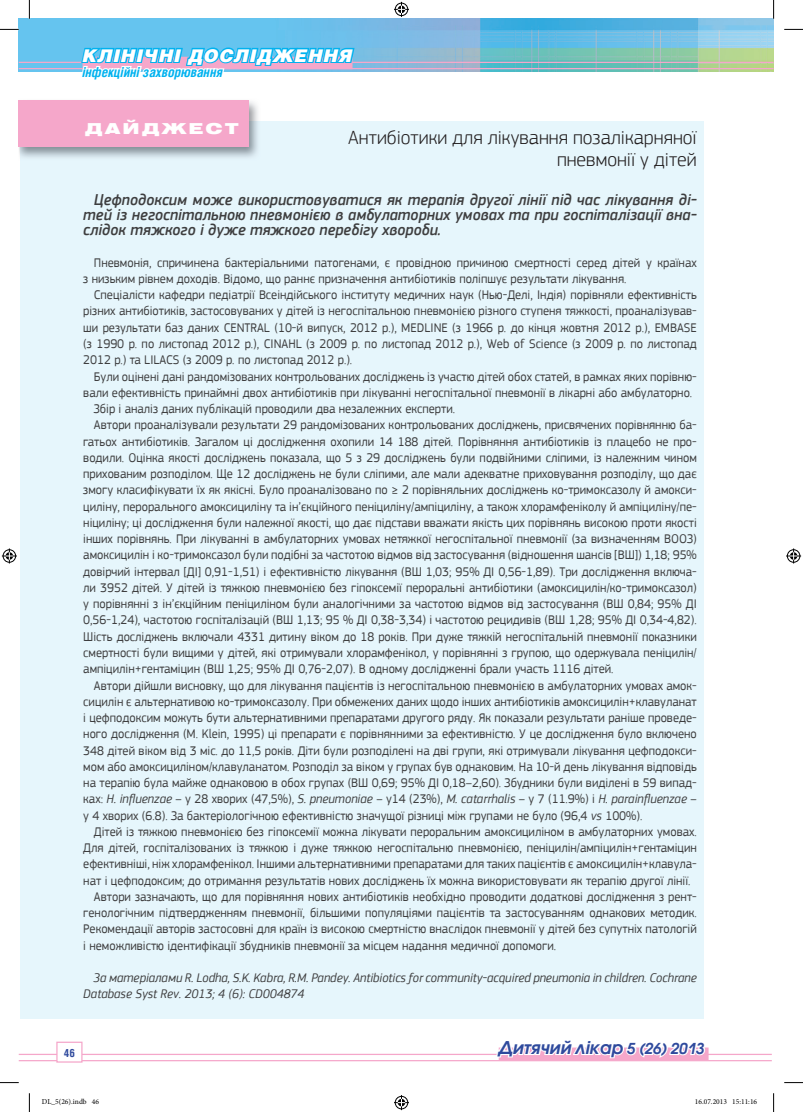
<style>
.page{position:relative;width:803px;height:1112px;background:#fff}
.page>*{position:absolute;margin:0;border:0;box-sizing:border-box;transform-origin:0 0}
.t1{font:300 20px/22.5px "PF Square Sans Pro";color:#231f20;text-align:right}
.t2{font:italic 600 17.5px "Avant Garde Gothic C";color:#2f4a9d}
.t3{font:italic 900 17.5px "Helios";letter-spacing:.05em;color:#fff}
.t4{font:italic 500 16.25px/15px "PF Square Sans Pro";color:#3e3e3f;text-align:justify;scale:.95 1}
.t5{font:900 15px "Helios Ext";letter-spacing:.15em;color:#fff;scale:1.1 1}
.t6{font:italic 700 13.75px "Helios Cond";color:#00b2ef}
.t7{font:13.12px/16.2px "PF Square Sans Pro";color:#3e3e3f;scale:.95 1}
.t8{font:italic 13.12px/16.2px "PF Square Sans Pro";color:#3e3e3f;scale:.95 1}
.t9{font:700 11.25px "Helios Cond";color:#2f4a9d}
.t10{font:7.5px "Minion Pro";color:#000}
.s1{font-style:normal}
.s2{font-style:italic}
.s3{font-size:15px}
</style>
<div class="page">
<img style="left:19px;top:19px;width:754px;height:53px">
<hr style="left:19px;top:62px;width:754px;height:1px;background:#f5a7ca">
<hr style="left:19px;top:68px;width:754px;height:1px;background:#f5a7ca">
<hr style="left:19px;top:1053px;width:753px;height:1px;background:#f5a7ca">
<hr style="left:19px;top:1059px;width:753px;height:1px;background:#f5a7ca">
<svg style="left:494px;top:1047px;width:213px;height:15px"></svg>
<svg style="left:79px;top:46px;width:277px;height:26px;background:#6db8e5"></svg>
<div style="left:57px;top:1041px;width:25px;height:20px;background:#fff"></div>
<div style="left:56px;top:1041px;width:27px;height:21px;border:1px solid #f5a7ca"></div>
<div style="left:20px;top:122px;width:684px;height:896px;background:#e6f6fc"></div>
<img style="left:20px;top:122px;width:241px;height:36px">
<div style="left:19px;top:100px;width:230px;height:46px;background:#f5a7ca"></div>
<svg style="left:0;top:29px;width:19px;height:1px"></svg>
<svg style="left:784px;top:29px;width:19px;height:1px"></svg>
<svg style="left:0;top:1082px;width:19px;height:1px"></svg>
<svg style="left:784px;top:1082px;width:19px;height:1px"></svg>
<svg style="left:29px;top:0;width:1px;height:19px"></svg>
<svg style="left:29px;top:1093px;width:1px;height:18px"></svg>
<svg style="left:773px;top:0;width:1px;height:19px"></svg>
<svg style="left:773px;top:1093px;width:1px;height:18px"></svg>
<svg style="left:394px;top:2px;width:15px;height:15px"></svg>
<svg style="left:394px;top:1095px;width:15px;height:14px"></svg>
<svg style="left:2px;top:548px;width:15px;height:15px"></svg>
<svg style="left:786px;top:548px;width:15px;height:15px"></svg>
<h2 class="t3" style="left:83px;top:44px;width:271px">КЛІНІЧНІ ДОСЛІДЖЕННЯ</h2>
<p class="t6" style="left:83px;top:64px;width:142px">інфекційні захворювання</p>
<p class="t5" style="left:85px;top:120px;width:141px">ДАЙДЖЕСТ</p>
<h1 class="t1" style="left:348px;top:126px;width:350px">Антибіотики для лікування позалікарняної пневмонії у дітей</h1>
<p class="t4" style="left:83px;top:193px;width:647px;text-indent:11px">Цефподоксим може використовуватися як терапія другої лінії під час лікування ді&shy;тей із негоспітальною пневмонією в амбулаторних умовах та при госпіталізації вна&shy;слідок тяжкого і дуже тяжкого перебігу хвороби.</p>
<p class="t7" style="left:83px;top:254px;width:647px;text-indent:11px">Пневмонія, спричинена бактеріальними патогенами, є провідною причиною смертності серед дітей у країнах з низьким рівнем доходів. Відомо, що раннє призначення антибіотиків поліпшує результати лікування.</p>
<p class="t7" style="left:83px;top:287px;width:647px;text-align:justify;text-indent:11px">Спеціалісти кафедри педіатрії Всеіндійського інституту медичних наук (Нью-Делі, Індія) порівняли ефективність різних антибіотиків, застосовуваних у дітей із негоспітальною пневмонією різного ступеня тяжкості, проаналізував&shy;ши результати баз даних CENTRAL (10-й випуск, 2012 р.), MEDLINE (з 1966 р. до кінця жовтня 2012 р.), EMBASE (з 1990 р. по листопад 2012 р.), CINAHL (з 2009 р. по листопад 2012 р.), Web of Science (з 2009 р. по листопад 2012 р.) та LILACS (з 2009 р. по листопад 2012 р.).</p>
<p class="t7" style="left:94px;top:368px;width:636px">Були оцінені дані рандомізованих контрольованих досліджень із участю дітей обох статей, в рамках яких порівню-</p>
<p class="t7" style="left:83px;top:384px;width:642px">вали ефективність принаймні двох антибіотиків при лікуванні негоспітальної пневмонії в лікарні або амбулаторно.</p>
<p class="t7" style="left:94px;top:400px;width:382px">Збір і аналіз даних публікацій проводили два незалежних експерти.</p>
<p class="t7" style="left:94px;top:417px;width:636px">Автори проаналізували результати 29 рандомізованих контрольованих досліджень, присвячених порівнянню ба-</p>
<p class="t7" style="left:83px;top:433px;width:647px">гатьох антибіотиків. Загалом ці дослідження охопили 14 188 дітей. Порівняння антибіотиків із плацебо не про-</p>
<p class="t7" style="left:83px;top:449px;width:647px">водили. Оцінка якості досліджень показала, що 5 з 29 досліджень були подвійними сліпими, із належним чином</p>
<p class="t7" style="left:83px;top:465px;width:647px">прихованим розподілом. Ще 12 досліджень не були сліпими, але мали адекватне приховування розподілу, що дає</p>
<p class="t7" style="left:83px;top:482px;width:647px">змогу класифікувати їх як якісні. Було проаналізовано по ≥ 2 порівняльних досліджень ко-тримоксазолу й амокси-</p>
<p class="t7" style="left:83px;top:498px;width:647px">циліну, перорального амоксициліну та ін’єкційного пеніциліну/ампіциліну, а також хлорамфеніколу й ампіциліну/пе-</p>
<p class="t7" style="left:83px;top:514px;width:647px">ніциліну; ці дослідження були належної якості, що дає підстави вважати якість цих порівнянь високою проти якості</p>
<p class="t7" style="left:83px;top:530px;width:647px">інших порівнянь. При лікуванні в амбулаторних умовах нетяжкої негоспітальної пневмонії (за визначенням ВООЗ)</p>
<p class="t7" style="left:83px;top:547px;width:647px">амоксицилін і ко-тримоксазол були подібні за частотою відмов від застосування (відношення шансів [ВШ]) 1,18; 95%</p>
<p class="t7" style="left:83px;top:563px;width:647px">довірчий інтервал [ДІ] 0,91-1,51) і ефективністю лікування (ВШ 1,03; 95% ДІ 0,56-1,89). Три дослідження включа-</p>
<p class="t7" style="left:83px;top:579px;width:647px">ли 3952 дітей. У дітей із тяжкою пневмонією без гіпоксемії пер оральні антибіотики (амоксицилін/ко-тримоксазол)</p>
<p class="t7" style="left:83px;top:595px;width:647px">у порівнянні з ін’єкційним пеніциліном були аналогічними за частотою відмов від застосування (ВШ 0,84; 95% ДІ</p>
<p class="t7" style="left:83px;top:612px;width:647px">0,56-1,24), частотою госпіталізацій (ВШ 1,13; 95 % ДІ 0,38-3,34) і частотою рецидивів (ВШ 1,28; 95% ДІ 0,34-4,82).</p>
<p class="t7" style="left:83px;top:628px;width:647px">Шість досліджень включали 4331 дитину віком до 18 років. При дуже тяжкій негоспітальній пневмонії показники</p>
<p class="t7" style="left:83px;top:644px;width:647px">смертності були вищими у дітей, які отримували хлорамфенікол, у порівнянні з групою, що одержувала пеніцилін/</p>
<p class="t7" style="left:83px;top:660px;width:560px">ампіцилін+гентаміцин (ВШ 1,25; 95% ДІ 0,76-2,07). В одному дослідженні брали участь 1116 дітей.</p>
<p class="t7" style="left:94px;top:677px;width:636px">Автори дійшли висновку, що для лікування пацієнтів із негоспітальною пневмонією в амбулаторних умовах амок-</p>
<p class="t7" style="left:83px;top:693px;width:647px">сицилін є альтернативою ко-тримоксазолу. При обмежених даних щодо інших антибіотиків амоксицилін+клавуланат</p>
<p class="t7" style="left:83px;top:709px;width:647px">і цефподоксим можуть бути альтернативними препаратами другого ряду. Як показали результати раніше проведе-</p>
<p class="t7" style="left:83px;top:725px;width:647px">ного дослідження (М. Klein, 1995) ці препарати є порівнянними за ефективністю. У це дослідження було включено</p>
<p class="t7" style="left:83px;top:742px;width:647px">348 дітей віком від 3 міс. до 11,5 років. Діти були розподілені на дві групи, які отримували лікування цефподокси-</p>
<p class="t7" style="left:83px;top:758px;width:647px">мом або амоксициліном/клавуланатом. Розподіл за віком у групах був однаковим. На 10-й день лікування відповідь</p>
<p class="t7" style="left:83px;top:774px;width:647px">на терапію була майже однаковою в обох групах (ВШ 0,69; 95% ДІ 0,18–2,60). Збудники були виділені в 59 випад-</p>
<p class="t8" style="left:83px;top:790px;width:647px"><span class="s1">ках:</span> H. influenzae <span class="s1">– у 28 хворих (47,5%),</span> S. pneumoniae <span class="s1">– у14 (23%),</span> M. catarrhalis <span class="s1">– у 7 (11.9%) і</span> H. parainfluenzae <span class="s1">–</span></p>
<p class="t7" style="left:83px;top:807px;width:590px">у 4 хворих (6.8). За бактеріологічною ефективністю значущої різниці між групами не було (96,4 <span class="s2">vs</span> 100%).</p>
<p class="t7" style="left:94px;top:823px;width:636px">Дітей із тяжкою пневмонією без гіпоксемії можна лікувати пероральним амоксициліном в амбулаторних умовах.</p>
<p class="t7" style="left:83px;top:839px;width:647px">Для дітей, госпіталізованих із тяжкою і дуже тяжкою негоспітальню пневмонією, пеніцилін/ампіцилін+гентаміцин</p>
<p class="t7" style="left:83px;top:855px;width:647px">ефективніші, ніж хлорамфенікол. Іншими альтернативними препаратами для таких пацієнтів є амоксицилін+клавула-</p>
<p class="t7" style="left:83px;top:872px;width:641px">нат і цефподоксим; до отримання результатів нових досліджень їх можна використовувати як терапію другої лінії.</p>
<p class="t7" style="left:94px;top:888px;width:636px">Автори зазначають, що для порівняння нових антибіотиків необхідно проводити додаткові дослідження з рент-</p>
<p class="t7" style="left:83px;top:904px;width:647px">генологічним підтвердженням пневмонії, більшими популяціями пацієнтів та застосуванням однакових методик.</p>
<p class="t7" style="left:83px;top:920px;width:647px">Рекомендації авторів застосовні для країн із високою смертністю внаслідок пневмонії у дітей без супутніх патологій</p>
<p class="t7" style="left:83px;top:937px;width:499px">і неможливістю ідентифікації збудників пневмонії за місцем надання медичної допомоги.</p>
<p class="t8" style="left:83px;top:969px;width:647px;text-indent:11px">За матеріалами R. Lodha, S.K. Kabra, R.M. Pandey. Antibiotics for community-acquired pneumonia in children. Cochrane<br>Database Syst Rev. 2013; 4 (6): CD004874</p>
<p class="t9" style="left:64px;top:1045px;width:13px">46</p>
<h2 class="t2" style="left:499px;top:1036px;width:207px">Дитячий лікар <span class="s3">5 (26) 2013</span></h2>
<p class="t10" style="left:42px;top:1096px;width:59px">DL_5(26).indb 46</p>
<p class="t10" style="left:695px;top:1096px;width:64px">16.07.2013 15:11:16</p>
</div>
